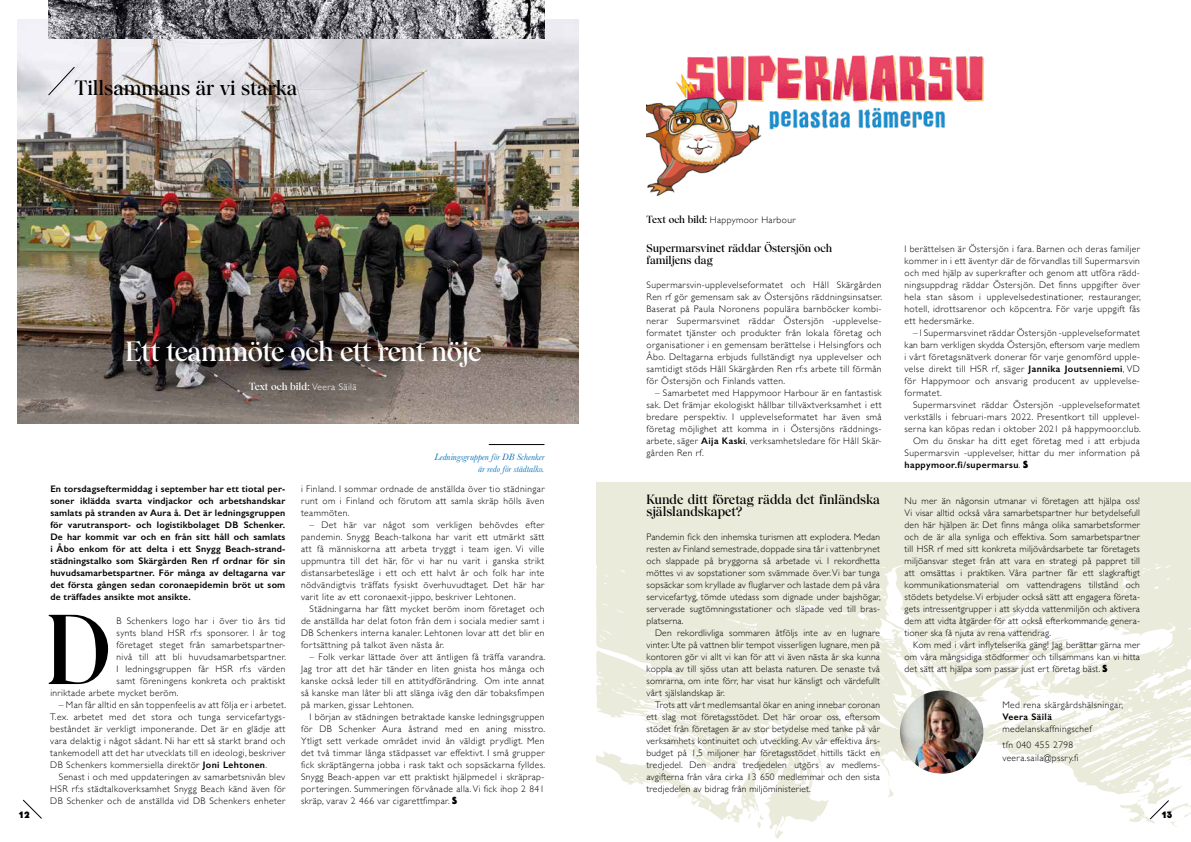
<style>
.page{position:relative;width:1191px;height:842px;background:#fff}
.page>*{position:absolute;margin:0;border:0;box-sizing:border-box;transform-origin:0 0}
.t1{font:600 27px "Wulkan Display";letter-spacing:-.02em;color:#fff}
.t2{font:600 20px "Wulkan Display";color:#000}
.t3{font:600 13px/12px "Wulkan Display";color:#000}
.t4{font:600 11px/12px "Wulkan Display";color:#000}
.t5{font:600 10px "Wulkan Display";color:#fff}
.t6{font:300 9.5px/12px "Gill Sans";letter-spacing:.04em;color:#000;text-align:justify}
.t7{font:600 9.5px/12px "Gill Sans";letter-spacing:.02em;color:#000;text-align:justify}
.t8{font:italic 9.5px/11.4px "Baskerville";color:#0072bb;text-align:right}
.t9{font:600 9.5px "Gill Sans";letter-spacing:.04em;color:#000}
.t10{font:900 9px "Serif Gothic Std";color:#000}
.s1{font-family:"Gill Sans";font-weight:300;font-size:9.5px}
.s2{font-weight:600}
.s3{font-family:"Serif Gothic Std";font-weight:900;font-size:10px}
.s4{font-family:"Wulkan Display";font-weight:600;font-size:10px}
.s5{font-weight:300}
</style>
<div class="page">
<img style="left:17px;top:19px;width:561px;height:405px">
<svg style="left:47px;top:66px;width:29px;height:30px"></svg>
<img style="left:48px;top:0;width:496px;height:39px">
<hr style="left:489px;top:444px;width:55px;height:1px;background:#000">
<svg style="left:49px;top:615px;width:59px;height:69px"></svg>
<div style="left:596px;top:482px;width:595px;height:360px;background:#ebebdc"></div>
<svg style="left:22px;top:799px;width:20px;height:20px"></svg>
<svg style="left:597px;top:564px;width:594px;height:278px"></svg>
<img style="left:646px;top:56px;width:337px;height:139px">
<h2 class="t2" style="left:75px;top:76px;width:224px">Tillsammans är vi starka</h2>
<h1 class="t1" style="left:125px;top:335px;width:357px">Ett teammöte och ett rent nöje</h1>
<p class="t5" style="left:249px;top:380px;width:109px">Text och bild: <span class="s1">Veera Säilä</span></p>
<p class="t7" style="left:50px;top:483px;width:236px">En torsdagseftermiddag i september har ett tiotal per&shy;soner iklädda svarta vindjackor och arbetshandskar samlats på stranden av Aura å. Det är ledningsgruppen för varutransport- och logistikbolaget DB Schenker.<br>De har kommit var och en från sitt håll och samlats i Åbo enkom för att delta i ett Snygg Beach-strand&shy;städningstalko som Skärgården Ren rf ordnar för sin huvudsamarbetspartner. För många av deltagarna var det första gången sedan coronaepidemin bröt ut som de träffades ansikte mot ansikte.</p>
<p class="t6" style="left:117px;top:614px;width:170px">B Schenkers logo har i över tio års tid</p>
<p class="t6" style="left:117px;top:626px;width:170px">synts bland HSR rf:s sponsorer. I år tog</p>
<p class="t6" style="left:117px;top:638px;width:170px">företaget steget från samarbetspartner-</p>
<p class="t6" style="left:117px;top:650px;width:171px">nivå till att bli huvudsamarbetspartner.</p>
<p class="t6" style="left:117px;top:662px;width:170px">I ledningsgruppen får HSR rf:s värden</p>
<p class="t6" style="left:117px;top:674px;width:170px">samt föreningens konkreta och praktiskt</p>
<p class="t6" style="left:50px;top:686px;width:130px">inriktade arbete mycket beröm.</p>
<p class="t6" style="left:50px;top:698px;width:237px;text-indent:9px">– Man får alltid en sån toppenfeelis av att följa er i arbetet.<br>T.ex. arbetet med det stora och tunga servicefartygs&shy;beståndet är verkligt imponerande. Det är en glädje att vara delaktig i något sådant. Ni har ett så starkt brand och tankemodell att det har utvecklats till en ideologi, beskriver DB Schenkers kommersiella direktör <span class="s2">Joni Lehtonen</span>.</p>
<p class="t6" style="left:50px;top:770px;width:236px;text-indent:9px">Senast i och med uppdateringen av samarbetsnivån blev HSR rf:s städtalkoverksamhet Snygg Beach känd även för DB Schenker och de anställda vid DB Schenkers enheter</p>
<p class="t8" style="left:434px;top:451px;width:111px">Ledningsgruppen för DB Schenker är redo för städtalko.</p>
<p class="t6" style="left:301px;top:482px;width:245px">i Finland. I sommar ordnade de anställda över tio städningar runt om i Finland och förutom att samla skräp hölls även teammöten.</p>
<p class="t6" style="left:301px;top:518px;width:245px;text-indent:9px">– Det här var något som verkligen behövdes efter pandemin. Snygg Beach-talkona har varit ett utmärkt sätt att få människorna att arbeta tryggt i team igen. Vi ville uppmuntra till det här, för vi har nu varit i ganska strikt distansarbetesläge i ett och ett halvt år och folk har inte nödvändigtvis träffats fysiskt överhuvudtaget. Det här har varit lite av ett coronaexit-jippo, beskriver Lehtonen.</p>
<p class="t6" style="left:301px;top:602px;width:245px;text-indent:9px">Städningarna har fått mycket beröm inom företaget och de anställda har delat foton från dem i sociala medier samt i DB Schenkers interna kanaler. Lehtonen lovar att det blir en fortsättning på talkot även nästa år.</p>
<p class="t6" style="left:301px;top:650px;width:246px;text-indent:9px">– Folk verkar lättade över att äntligen få träffa varandra.<br>Jag tror att det här tänder en liten gnista hos många och kanske också leder till en attitydförändring. Om inte annat så kanske man låter bli att slänga iväg den där tobaksfimpen på marken, gissar Lehtonen.</p>
<p class="t6" style="left:301px;top:710px;width:246px;text-indent:9px">I början av städningen betraktade kanske ledningsgruppen för DB Schenker Aura åstrand med en aning misstro.<br>Ytligt sett verkade området invid ån väldigt prydligt. Men det två timmar långa städpasset var effektivt. I små grupper fick skräptängerna jobba i rask takt och sopsäckarna fylldes.<br>Snygg Beach-appen var ett praktiskt hjälpmedel i skräprap&shy;porteringen. Summeringen förvånade alla. Vi fick ihop 2 841 skräp, varav 2 466 var cigarettfimpar. <span class="s3">S</span></p>
<p class="t6" style="left:646px;top:214px;width:150px"><span class="s4">Text och bild:</span> Happymoor Harbour</p>
<p class="t4" style="left:646px;top:243px;width:187px">Supermarsvinet räddar Östersjön och familjens dag</p>
<p class="t6" style="left:646px;top:278px;width:237px">Supermarsvin-upplevelseformatet och Håll Skärgården Ren rf gör gemensam sak av Östersjöns räddningsinsatser.<br>Baserat på Paula Noronens populära barnböcker kombi&shy;nerar Supermarsvinet räddar Östersjön -upplevelse&shy;formatet tjänster och produkter från lokala företag och organisationer i en gemensam berättelse i Helsingfors och Åbo. Deltagarna erbjuds fullständigt nya upplevelser och samtidigt stöds Håll Skärgården Ren rf:s arbete till förmån för Östersjön och Finlands vatten.</p>
<p class="t6" style="left:646px;top:386px;width:236px;text-indent:9px">– Samarbetet med Happymoor Harbour är en fantastisk sak. Det främjar ekologiskt hållbar tillväxtverksamhet i ett bredare perspektiv. I upplevelseformatet har även små företag möjlighet att komma in i Östersjöns räddnings&shy;arbete, säger <span class="s2">Aija Kaski</span>, verksamhetsledare för Håll Skär&shy;gården Ren rf.</p>
<h3 class="t3" style="left:646px;top:494px;width:235px">Kunde ditt företag rädda det finländska själslandskapet?</h3>
<p class="t6" style="left:646px;top:530px;width:236px">Pandemin fick den inhemska turismen att explodera. Medan resten av Finland semestrade, doppade sina tår i vattenbrynet och slappade på bryggorna så arbetade vi. I rekordhetta möttes vi av sopstationer som svämmade över. Vi bar tunga sopsäckar som kryllade av fluglarver och lastade dem på våra servicefartyg, tömde utedass som dignade under bajshögar, serverade sugtömningsstationer och släpade ved till bras&shy;platserna.</p>
<p class="t6" style="left:646px;top:626px;width:235px;text-indent:9px">Den rekordlivliga sommaren åtföljs inte av en lugnare vinter. Ute på vattnen blir tempot visserligen lugnare, men på kontoren gör vi allt vi kan för att vi även nästa år ska kunna koppla av till sjöss utan att belasta naturen. De senaste två somrarna, om inte förr, har visat hur känsligt och värdefullt vårt själslandskap är.</p>
<p class="t6" style="left:646px;top:698px;width:235px;text-indent:9px">Trots att vårt medlemsantal ökar en aning innebar coronan ett slag mot företagsstödet. Det här oroar oss, eftersom stödet från företagen är av stor betydelse med tanke på vår verksamhets kontinuitet och utveckling. Av vår effektiva års&shy;budget på 1,5 miljoner har företagsstödet hittills täckt en tredjedel. Den andra tredjedelen utgörs av medlems&shy;avgifterna från våra cirka 13 650 medlemmar och den sista tredjedelen av bidrag från miljöministeriet.</p>
<p class="t6" style="left:904px;top:242px;width:238px">I berättelsen är Östersjön i fara. Barnen och deras familjer kommer in i ett äventyr där de förvandlas till Supermarsvin och med hjälp av superkrafter och genom att utföra rädd&shy;ningsuppdrag räddar Östersjön. Det finns uppgifter över hela stan såsom i upplevelsedestinationer, restauranger, hotell, idrottsarenor och köpcentra. För varje uppgift fås ett hedersmärke.</p>
<p class="t6" style="left:904px;top:326px;width:237px;text-indent:9px">– I Supermarsvinet räddar Östersjön -upplevelseformatet kan barn verkligen skydda Östersjön, eftersom varje medlem i vårt företagsnätverk donerar för varje genomförd upple&shy;velse direkt till HSR rf, säger <span class="s2">Jannika Joutsenniemi</span>, VD för Happymoor och ansvarig producent av upplevelse&shy;formatet.</p>
<p class="t6" style="left:913px;top:398px;width:228px">Supermarsvinet räddar Östersjön -upplevelseformatet</p>
<p class="t6" style="left:904px;top:410px;width:237px">verkställs i februari-mars 2022. Presentkort till upplevel-</p>
<p class="t6" style="left:904px;top:422px;width:238px">serna kan köpas redan i oktober 2021 på happymoor.club.</p>
<p class="t6" style="left:913px;top:434px;width:228px">Om du önskar ha ditt eget företag med i att erbjuda</p>
<p class="t6" style="left:904px;top:446px;width:237px">Supermarsvin -upplevelser, hittar du mer information på</p>
<p class="t9" style="left:904px;top:459px;width:125px">happymoor.fi/supermarsu<span class="s5">.</span> <span class="s3">S</span></p>
<p class="t6" style="left:904px;top:494px;width:237px">Nu mer än någonsin utmanar vi företagen att hjälpa oss!<br>Vi visar alltid också våra samarbetspartner hur betydelsefull den här hjälpen är. Det finns många olika samarbetsformer och de är alla synliga och effektiva. Som samarbetspartner till HSR rf med sitt konkreta miljövårdsarbete tar företagets miljöansvar steget från att vara en strategi på pappret till att omsättas i praktiken. Våra partner får ett slagkraftigt kommunikationsmaterial om vattendragens tillstånd och stödets betydelse. Vi erbjuder också sätt att engagera företa&shy;gets intressentgrupper i att skydda vattenmiljön och aktivera dem att vidta åtgärder för att också efterkommande genera&shy;tioner ska få njuta av rena vattendrag.</p>
<p class="t6" style="left:904px;top:638px;width:237px;text-indent:9px">Kom med i vårt inflytelserika gäng! Jag berättar gärna mer om våra mångsidiga stödformer och tillsammans kan vi hitta det sätt att hjälpa som passar just ert företag bäst. <span class="s3">S</span></p>
<p class="t6" style="left:1002px;top:698px;width:122px">Med rena skärgårdshälsningar,</p>
<p class="t9" style="left:1002px;top:711px;width:51px">Veera Säilä</p>
<p class="t6" style="left:1002px;top:720px;width:91px;line-height:16px">medelanskaffningschef tfn 040 455 2798</p>
<p class="t6" style="left:1002px;top:751px;width:78px">veera.saila@pssry.fi</p>
<p class="t10" style="left:19px;top:810px;width:12px">12</p>
<p class="t10" style="left:1161px;top:810px;width:12px">13</p>
</div>
